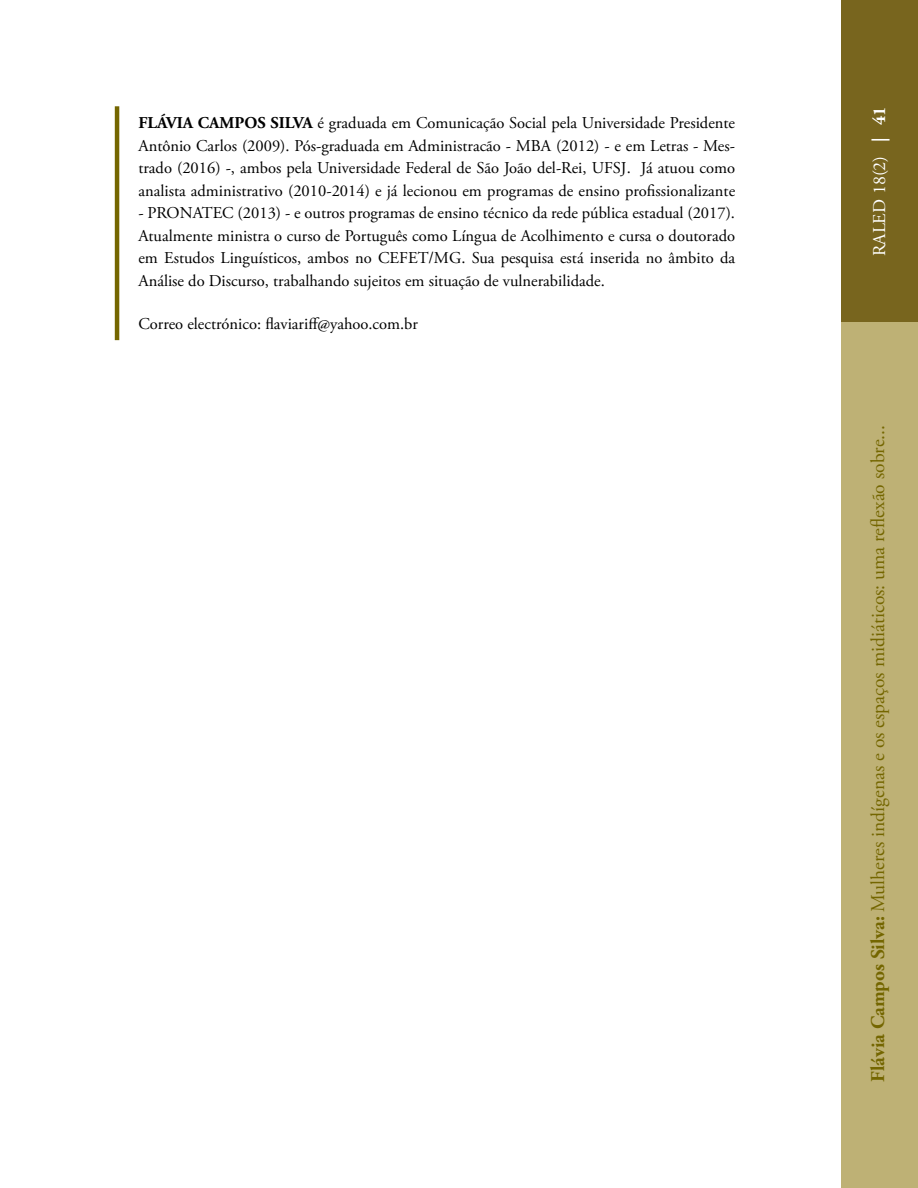
<style>
.page{position:relative;width:918px;height:1188px;background:#fff}
.page>*{position:absolute;margin:0;border:0;box-sizing:border-box;transform-origin:0 0}
.t1{font:19.5px "Adobe Garamond Pro";letter-spacing:-.005em;color:#746600}
.t2{font:18px "Adobe Garamond Pro";color:#fff}
.t3{font:16.5px/22.5px "Adobe Garamond Pro";color:#000;text-align:justify}
.s1{font-weight:700}
</style>
<div class="page">
<div style="left:841px;top:0;width:77px;height:1188px;background:#beb175"></div>
<div style="left:841px;top:0;width:77px;height:322px;background:#78651e"></div>
<hr style="left:115px;top:106px;width:4px;height:234px;background:#746600">
<p class="t3" style="left:138px;top:112px;width:598px"><span class="s1">FLÁVIA CAMPOS SILVA</span> é graduada em Comunicação Social pela Universidade Presidente Antônio Carlos (2009). Pós-graduada em Administracão - MBA (2012) - e em Letras - Mes&shy;trado (2016) -, ambos pela Universidade Federal de São João del-Rei, UFSJ. Já atuou como analista administrativo (2010-2014) e já lecionou em programas de ensino profissionalizante</p>
<p class="t3" style="left:138px;top:202px;width:598px">- PRONATEC (2013) - e outros programas de ensino técnico da rede pública estadual (2017).<br>Atualmente ministra o curso de Português como Língua de Acolhimento e cursa o doutorado em Estudos Linguísticos, ambos no CEFET/MG. Sua pesquisa está inserida no âmbito da Análise do Discurso, trabalhando sujeitos em situação de vulnerabilidade.</p>
<p class="t3" style="left:138px;top:314px;width:281px">Correo electrónico: flaviariff@yahoo.com.br</p>
<p class="t2" style="left:869px;top:256px;width:151px;rotate:-90deg">RALED 18(2) <span class="s1">| 41</span></p>
<p class="t1" style="left:866px;top:1082px;width:658px;rotate:-90deg"><span class="s1">Flávia Campos Silva:</span> Mulheres indígenas e os espaços midiáticos: uma reflexão sobre...</p>
</div>
